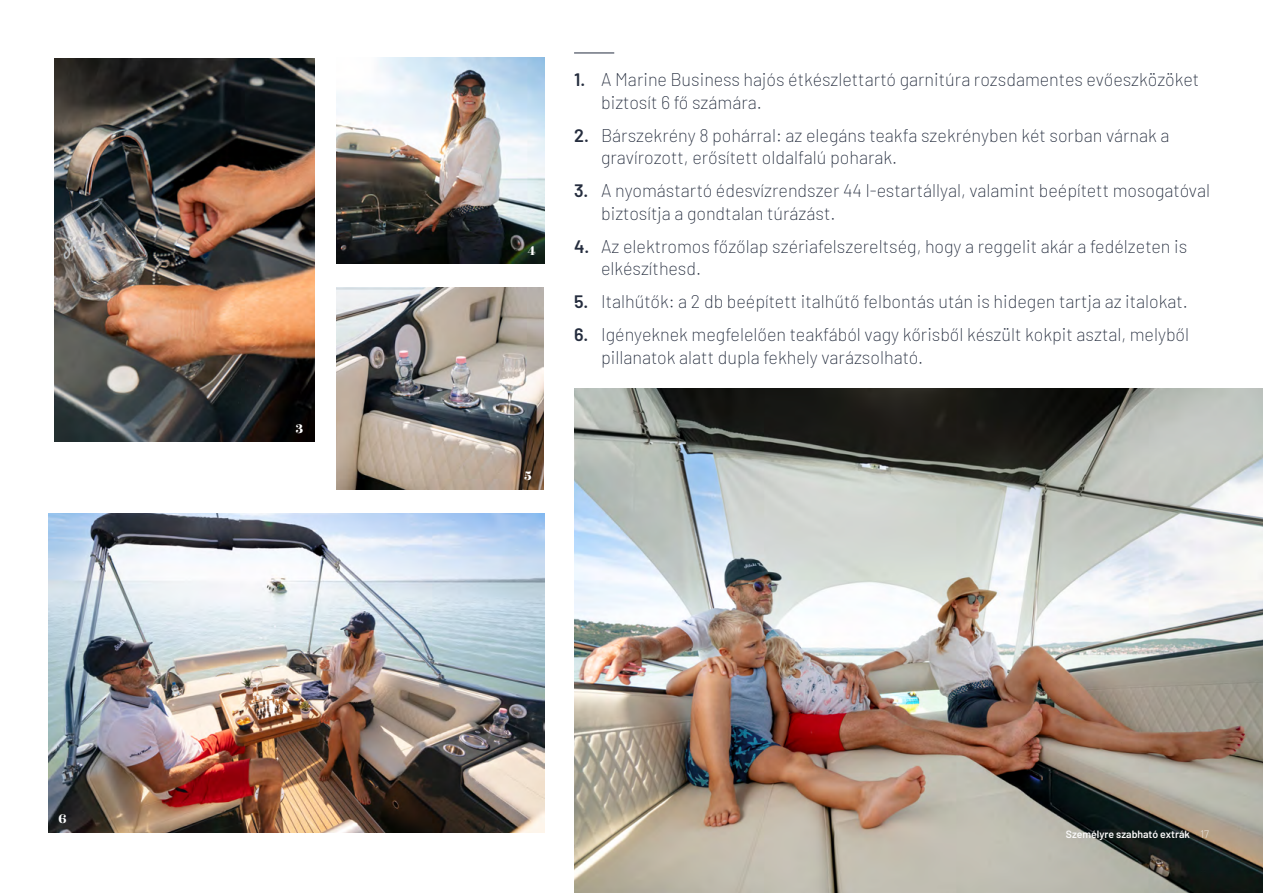
<style>
.page{position:relative;width:1263px;height:893px;background:#fff}
.page>*{position:absolute;margin:0;border:0;box-sizing:border-box;transform-origin:0 0}
.t1{font:200 18px/22.5px "Barlow";color:#252d3e}
.t2{font:15px "Rozha One";color:#fff}
.t3{font:600 10.5px "Barlow";color:#faf9f9}
.s1{font-weight:600}
.s2{font-weight:200}
</style>
<div class="page">
<img style="left:574px;top:388px;width:689px;height:505px">
<img style="left:49px;top:514px;width:495px;height:319px">
<img style="left:54px;top:58px;width:260px;height:384px">
<img style="left:336px;top:287px;width:207px;height:203px">
<img style="left:337px;top:57px;width:207px;height:207px">
<hr style="left:574px;top:53px;width:40px;height:1px;background:#232d40">
<p class="t2" style="left:59px;top:808px;width:10px">6</p>
<p class="t2" style="left:296px;top:418px;width:9px">3</p>
<p class="t2" style="left:528px;top:240px;width:9px">4</p>
<p class="t1" style="left:601px;top:67px;width:600px;text-indent:-27px"><span class="s1">1.</span> A Marine Business hajós étkészlettartó garnitúra rozsdamentes evőeszközöket biztosít 6 fő számára.</p>
<p class="t1" style="left:601px;top:123px;width:570px;text-indent:-27px"><span class="s1">2.</span> Bárszekrény 8 pohárral: az elegáns teakfa szekrényben két sorban várnak a gravírozott, erősített oldalfalú poharak.</p>
<p class="t1" style="left:601px;top:178px;width:610px;text-indent:-27px"><span class="s1">3.</span> A nyomástartó édesvízrendszer 44 l-estartállyal, valamint beépített mosogatóval biztosítja a gondtalan túrázást.</p>
<p class="t1" style="left:601px;top:234px;width:588px;text-indent:-27px"><span class="s1">4.</span> Az elektromos főzőlap szériafelszereltség, hogy a reggelit akár a fedélzeten is elkészíthesd.</p>
<p class="t1" style="left:574px;top:289px;width:615px"><span class="s1">5.</span> Italhűtők: a 2 db beépített italhűtő felbontás után is hidegen tartja az italokat.</p>
<p class="t1" style="left:601px;top:322px;width:589px;text-indent:-27px"><span class="s1">6.</span> Igényeknek megfelelően teakfából vagy kőrisből készült kokpit asztal, melyből pillanatok alatt dupla fekhely varázsolható.</p>
<p class="t2" style="left:524px;top:465px;width:9px">5</p>
<p class="t3" style="left:1066px;top:826px;width:144px">Személyre szabható extrák <span class="s2">17</span></p>
</div>
